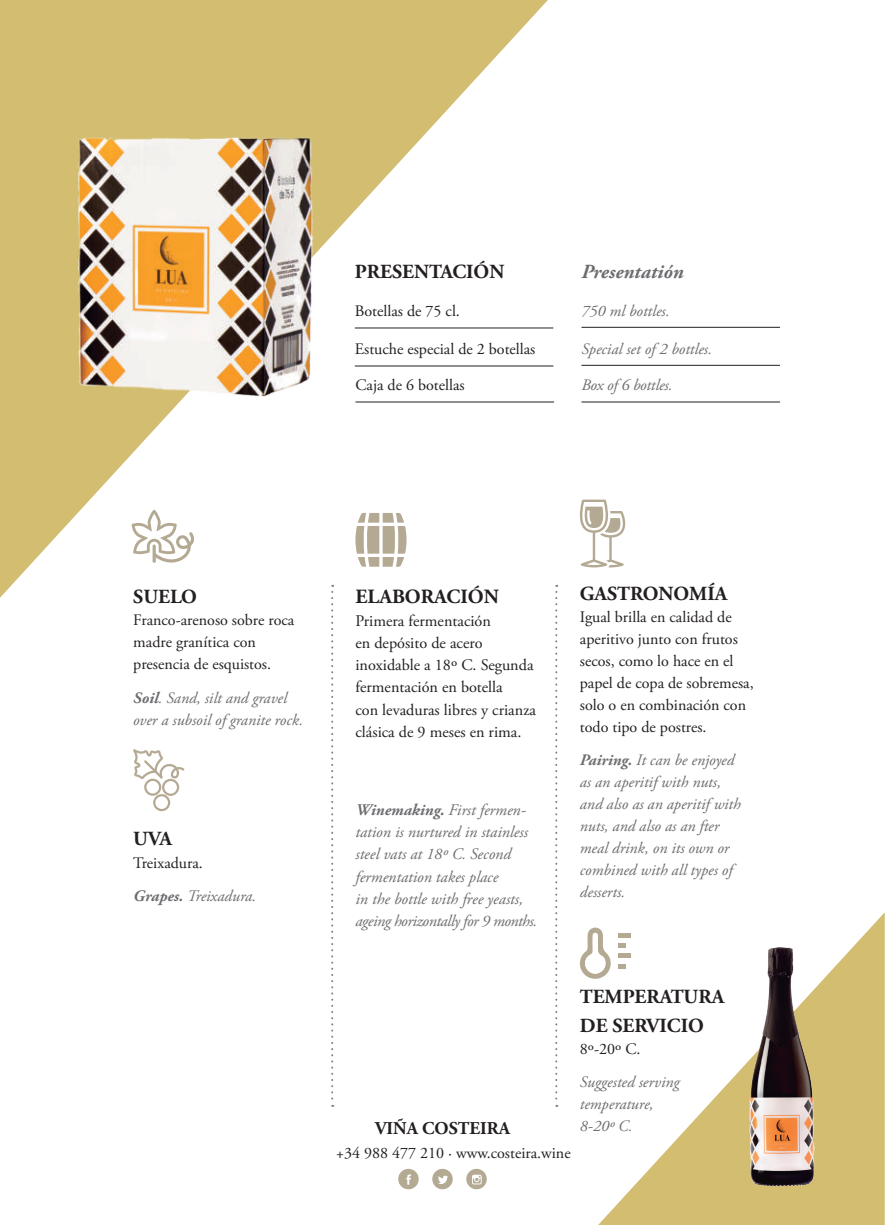
<style>
.page{position:relative;width:885px;height:1225px;background:#fff}
.page>*{position:absolute;margin:0;border:0;box-sizing:border-box;transform-origin:0 0}
.t1{font:700 20.2px "Adobe Garamond Pro";color:#231f20}
.t2{font:700 20px/28.8px "Adobe Garamond Pro";color:#231f20}
.t3{font:italic 700 20px "Adobe Garamond Pro";color:#6c6d70}
.t4{font:700 18px "Adobe Garamond Pro";color:#231f20}
.t5{font:italic 16.2px/22.2px "Adobe Garamond Pro";color:#6c6d70}
.t6{font:16.2px/22.2px "Adobe Garamond Pro";color:#231f20}
.t7{font:16px/22px "Adobe Garamond Pro";color:#231f20}
.t8{font:italic 16px/22px "Adobe Garamond Pro";color:#6c6d70}
.s1{font-weight:700}
.s2{font-weight:700;font-style:italic;color:#6c6d70}
.s3{font-style:italic;color:#6c6d70}
</style>
<div class="page">
<svg style="left:555px;top:585px;width:2px;height:522px"></svg>
<svg style="left:331px;top:598px;width:2px;height:509px"></svg>
<svg style="left:133px;top:749px;width:51px;height:62px"></svg>
<svg style="left:579px;top:499px;width:47px;height:68px"></svg>
<svg style="left:579px;top:927px;width:19px;height:52px"></svg>
<svg style="left:0;top:0;width:548px;height:598px"></svg>
<div style="left:398px;top:1168px;width:20px;height:21px;background:#b4a992;border-radius:50%"></div>
<svg style="left:406px;top:1174px;width:5px;height:10px"></svg>
<div style="left:432px;top:1168px;width:20px;height:21px;background:#b4a992;border-radius:50%"></div>
<svg style="left:438px;top:1175px;width:10px;height:9px"></svg>
<div style="left:466px;top:1168px;width:20px;height:21px;background:#b4a992;border-radius:50%"></div>
<svg style="left:472px;top:1174px;width:9px;height:10px"></svg>
<svg style="left:598px;top:913px;width:286px;height:312px"></svg>
<hr style="left:355px;top:328px;width:198px;height:1px;background:#231f20">
<hr style="left:355px;top:366px;width:198px;height:1px;background:#231f20">
<hr style="left:581px;top:327px;width:199px;height:1px;background:#231f20">
<hr style="left:581px;top:365px;width:199px;height:1px;background:#231f20">
<hr style="left:355px;top:402px;width:199px;height:1px;background:#231f20">
<hr style="left:581px;top:402px;width:199px;height:1px;background:#231f20">
<img style="left:698px;top:941px;width:165px;height:247px">
<img style="left:38px;top:28px;width:304px;height:455px">
<p class="t2" style="left:355px;top:258px;width:151px">PRESENTACIÓN</p>
<p class="t7" style="left:355px;top:301px;width:107px">Botellas de 75 cl.</p>
<p class="t7" style="left:355px;top:339px;width:182px">Estuche especial de 2 botellas</p>
<p class="t3" style="left:581px;top:260px;width:104px">Presentatión</p>
<p class="t8" style="left:581px;top:300px;width:90px">750 ml bottles.</p>
<p class="t8" style="left:581px;top:338px;width:132px">Special set of 2 bottles.</p>
<p class="t7" style="left:355px;top:374px;width:111px">Caja de 6 botellas</p>
<p class="t8" style="left:581px;top:375px;width:92px">Box of 6 bottles.</p>
<p class="t2" style="left:133px;top:583px;width:65px">SUELO</p>
<p class="t7" style="left:133px;top:610px;width:162px">Franco-arenoso sobre roca madre granítica con presencia de esquistos.</p>
<p class="t8" style="left:133px;top:687px;width:171px"><span class="s1">Soil</span>. Sand, silt and gravel over a subsoil of granite rock.</p>
<p class="t2" style="left:133px;top:825px;width:40px">UVA</p>
<p class="t7" style="left:133px;top:846px;width:124px;line-height:33.4px">Treixadura.<br><span class="s2">Grapes.</span> <span class="s3">Treixadura.</span></p>
<p class="t1" style="left:355px;top:585px;width:145px">ELABORACIÓN</p>
<p class="t6" style="left:355px;top:610px;width:182px">Primera fermentación<br>en depósito de acero inoxidable a 18º C. Segunda fermentación en botella<br>con levaduras libres y crianza clásica de 9 meses en rima.</p>
<p class="t5" style="left:355px;top:799px;width:183px"><span class="s1">Winemaking.</span> First fermen&shy;tation is nurtured in stainless steel vats at 18º C. Second fermentation takes place<br>in the bottle with free yeasts, ageing horizontally for 9 months.</p>
<p class="t2" style="left:579px;top:579px;width:149px">GASTRONOMÍA</p>
<p class="t7" style="left:579px;top:606px;width:175px">Igual brilla en calidad de aperitivo junto con frutos secos, como lo hace en el papel de copa de sobremesa, solo o en combinación con todo tipo de postres.</p>
<p class="t8" style="left:579px;top:749px;width:162px"><span class="s1">Pairing.</span> It can be enjoyed as an aperitif with nuts, and also as an aperitif with nuts, and also as an fter meal drink, on its own or combined with all types of desserts.</p>
<p class="t4" style="left:375px;top:1118px;width:136px">VIÑA COSTEIRA</p>
<p class="t7" style="left:336px;top:1142px;width:236px">+34 988 477 210 · www.costeira.wine</p>
<p class="t2" style="left:579px;top:982px;width:146px">TEMPERATURA<br>DE SERVICIO</p>
<p class="t7" style="left:579px;top:1038px;width:62px">8º-20º C.</p>
<p class="t8" style="left:579px;top:1071px;width:101px">Suggested serving temperature,<br>8-20º C.</p>
</div>
